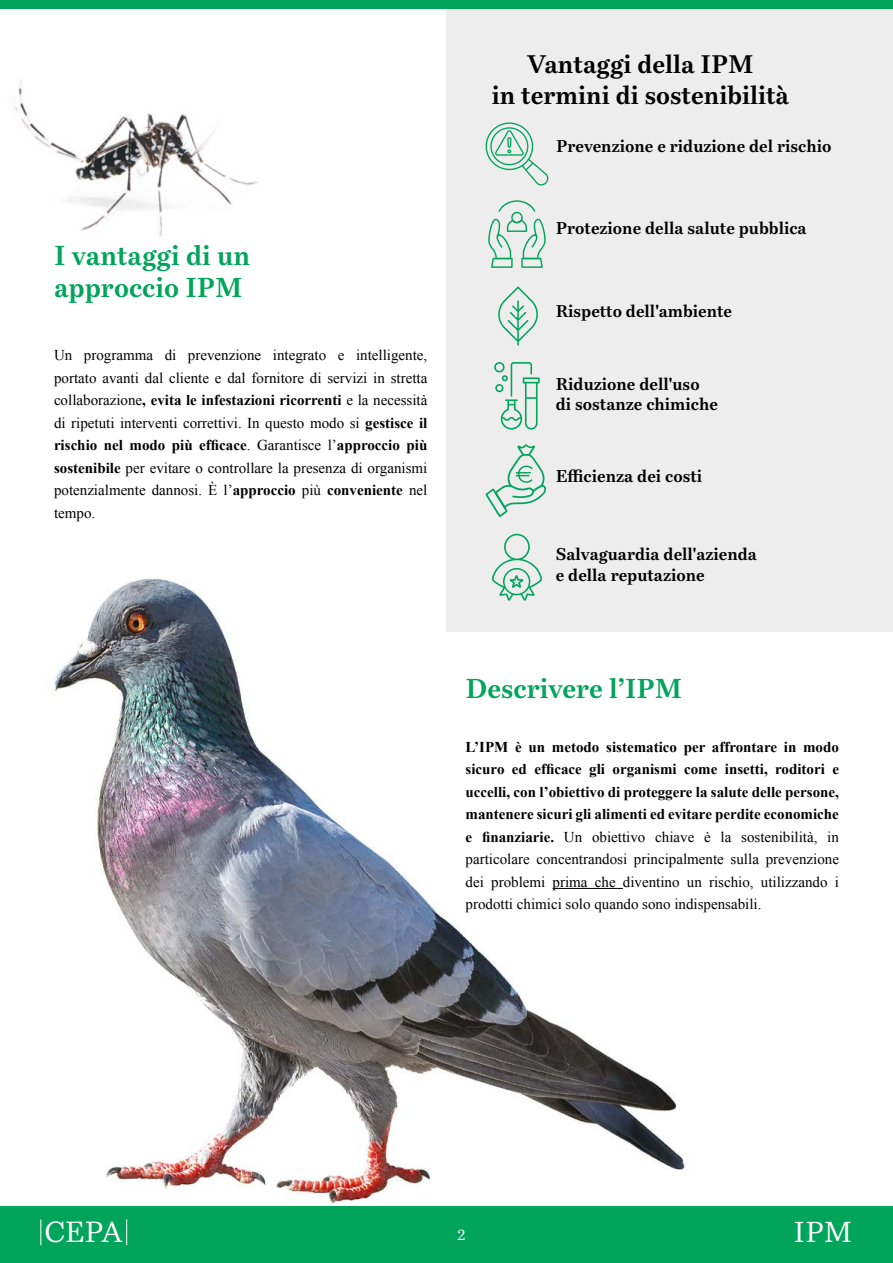
<style>
.page{position:relative;width:893px;height:1263px;background:#fff}
.page>*{position:absolute;margin:0;border:0;box-sizing:border-box;transform-origin:0 0}
.t1{font:28.8px "Bressay";color:#fff}
.t2{font:28.5px "Bressay";color:#fff}
.t3{font:700 27px/32.4px "Bressay";color:#00a55b}
.t4{font:700 25.05px/30px "Bressay";color:#000;text-align:center}
.t5{font:700 16.8px/20.1px "Bressay";color:#000}
.t6{font:700 15px/22.5px "Times New Roman";color:#000;text-align:justify}
.t7{font:15px/22.5px "Times New Roman";color:#000;text-align:justify}
.t8{font:15px "Bressay";color:#fff}
.s1{font-weight:700}
.s2{font-weight:400}
</style>
<div class="page">
<img style="left:14px;top:80px;width:244px;height:157px">
<img style="left:54px;top:577px;width:806px;height:628px">
<hr style="left:553px;top:888px;width:70px;height:1px;background:#000">
<div style="left:446px;top:9px;width:447px;height:622px;background:#ededed"></div>
<svg style="left:485px;top:444px;width:61px;height:73px"></svg>
<svg style="left:494px;top:362px;width:46px;height:68px"></svg>
<svg style="left:488px;top:200px;width:58px;height:68px"></svg>
<svg style="left:486px;top:122px;width:62px;height:63px"></svg>
<svg style="left:498px;top:287px;width:40px;height:59px"></svg>
<svg style="left:492px;top:534px;width:50px;height:67px"></svg>
<div style="left:0;top:1206px;width:893px;height:57px;background:#00a55b"></div>
<svg style="left:126px;top:1219px;width:1px;height:26px"></svg>
<svg style="left:40px;top:1219px;width:1px;height:26px"></svg>
<div style="left:0;top:0;width:893px;height:9px;background:#00a55b"></div>
<p class="t4" style="left:492px;top:50px;width:299px">Vantaggi della IPM<br>in termini di sostenibilità</p>
<p class="t5" style="left:556px;top:136px;width:277px">Prevenzione e riduzione del rischio</p>
<p class="t3" style="left:54px;top:239px;width:198px">I vantaggi di un approccio IPM</p>
<p class="t7" style="left:54px;top:344px;width:375px">Un programma di prevenzione integrato e intelligente, portato avanti dal cliente e dal fornitore di servizi in stretta collaborazione<span class="s1">, evita le infestazioni ricorrenti</span> e la necessità di ripetuti interventi correttivi. In questo modo si <span class="s1">gestisce il rischio nel modo più efficace</span>. Garantisce l’<span class="s1">approccio più sostenibile</span> per evitare o controllare la presenza di organismi potenzialmente dannosi. È l’<span class="s1">approccio</span> più <span class="s1">conveniente</span> nel tempo.</p>
<p class="t5" style="left:556px;top:218px;width:252px">Protezione della salute pubblica</p>
<p class="t5" style="left:556px;top:301px;width:178px">Rispetto dell'ambiente</p>
<p class="t5" style="left:556px;top:374px;width:164px">Riduzione dell'uso di sostanze chimiche</p>
<p class="t5" style="left:556px;top:466px;width:148px">Efficienza dei costi</p>
<p class="t5" style="left:556px;top:544px;width:203px">Salvaguardia dell'azienda e della reputazione</p>
<p class="t3" style="left:466px;top:672px;width:218px">Descrivere l’IPM</p>
<p class="t6" style="left:466px;top:735px;width:375px">L’IPM è un metodo sistematico per affrontare in modo sicuro ed efficace gli organismi come insetti, roditori e uccelli, con l’obiettivo di proteggere la salute delle persone, mantenere sicuri gli alimenti ed evitare perdite economiche e finanziarie. <span class="s2">Un obiettivo chiave è la sostenibilità, in particolare concentrandosi principalmente sulla prevenzione dei problemi prima che diventino un rischio, utilizzando i prodotti chimici solo quando sono indispensabili.</span></p>
<p class="t1" style="left:44px;top:1214px;width:79px">CEPA</p>
<p class="t8" style="left:457px;top:1226px;width:10px">2</p>
<p class="t2" style="left:793px;top:1214px;width:61px">IPM</p>
</div>
